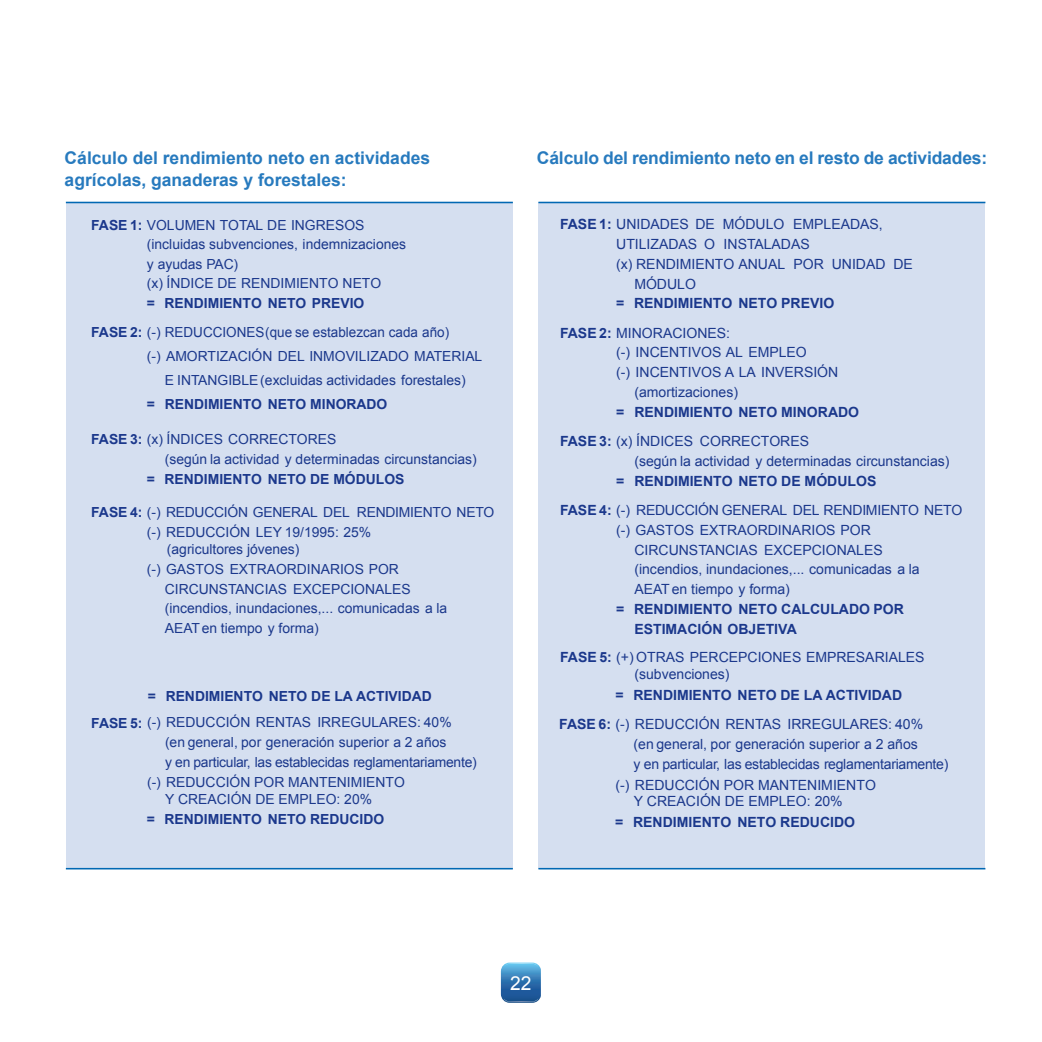
<style>
.page{position:relative;width:1042px;height:1042px;background:#fff}
.page>*{position:absolute;margin:0;border:0;box-sizing:border-box;transform-origin:0 0}
.t1{font:19.25px "Arial";color:#fff}
.titulillo_-_Copia{font:700 17.5px/22.1px "Arial";color:#277abe}
.t2{font:14px/16.4px "Arial";color:#1b388c}
.t3{font:700 14px "Arial";color:#1b388c}
.t4{font:14px/19.8px "Arial";letter-spacing:-.02em;color:#1b388c}
.t5{font:13.83px/19.6px "Arial";color:#1b388c}
.t6{font:13.83px/19.6px "Arial";letter-spacing:-.02em;color:#1b388c}
.t7{font:700 13.83px/25.9px "Arial";color:#1b388c}
.s1{font-weight:700}
.s2{font-weight:400}
</style>
<div class="page">
<svg style="left:501px;top:962px;width:40px;height:41px;background:#4283ba"></svg>
<img style="left:504px;top:999px;width:34px;height:3px">
<div style="left:66px;top:202px;width:447px;height:666px;background:#d5dff0"></div>
<hr style="left:66px;top:202px;width:447px;height:1px;background:#0168b3">
<hr style="left:66px;top:868px;width:447px;height:1px;background:#0168b3">
<div style="left:538px;top:202px;width:447px;height:666px;background:#d5dff0"></div>
<hr style="left:538px;top:202px;width:447px;height:1px;background:#0168b3">
<hr style="left:538px;top:868px;width:447px;height:1px;background:#0168b3">
<p class="titulillo_-_Copia" style="left:65px;top:147px;width:367px">Cálculo del rendimiento neto en actividades agrícolas, ganaderas y forestales:</p>
<p class="titulillo_-_Copia" style="left:537px;top:147px;width:452px">Cálculo del rendimiento neto en el resto de actividades:</p>
<p class="t5" style="left:147px;top:215px;width:261px;text-indent:-56px"><span class="s1">FASE 1:</span> VOLUMEN TOTAL DE INGRESOS (incluidas subvenciones, indemnizaciones y ayudas PAC)<br>(x) ÍNDICE DE RENDIMIENTO NETO<br><span class="s1">= RENDIMIENTO NETO PREVIO</span></p>
<p class="t5" style="left:91px;top:322px;width:359px"><span class="s1">FASE 2:</span> (-) REDUCCIONES(que se establezcan cada año)</p>
<p class="t5" style="left:147px;top:347px;width:337px">(-) AMORTIZACIÓN DEL INMOVILIZADO MATERIAL</p>
<p class="t5" style="left:165px;top:371px;width:302px">E INTANGIBLE(excluidas actividades forestales)</p>
<p class="t7" style="left:147px;top:392px;width:242px">= RENDIMIENTO NETO MINORADO</p>
<p class="t5" style="left:91px;top:430px;width:246px"><span class="s1">FASE 3:</span> (x) ÍNDICES CORRECTORES</p>
<p class="t5" style="left:165px;top:449px;width:313px">(según la actividad y determinadas circunstancias)</p>
<p class="t7" style="left:147px;top:466px;width:259px">= RENDIMIENTO NETO DE MÓDULOS</p>
<p class="t6" style="left:147px;top:502px;width:349px;text-indent:-56px"><span class="s1">FASE 4:</span> (-) REDUCCIÓN GENERAL DEL RENDIMIENTO NETO (-) REDUCCIÓN LEY 19/1995: 25%</p>
<p class="t5" style="left:167px;top:540px;width:134px">(agricultores jóvenes)</p>
<p class="t5" style="left:165px;top:559px;width:284px;text-indent:-18px">(-) GASTOS EXTRAORDINARIOS POR CIRCUNSTANCIAS EXCEPCIONALES (incendios, inundaciones,... comunicadas a la AEATen tiempo y forma)</p>
<p class="t7" style="left:91px;top:684px;width:362px;text-indent:57px">= RENDIMIENTO NETO DE LA ACTIVIDAD<br>FASE 5: <span class="s2">(-) REDUCCIÓN RENTAS IRREGULARES: 40%</span></p>
<p class="t2" style="left:560px;top:216px;width:324px"><span class="s1">FASE 1:</span> UNIDADES DE MÓDULO EMPLEADAS,</p>
<p class="t2" style="left:616px;top:236px;width:195px">UTILIZADAS O INSTALADAS</p>
<p class="t2" style="left:616px;top:256px;width:298px">(x) RENDIMIENTO ANUAL POR UNIDAD DE</p>
<p class="t2" style="left:634px;top:276px;width:63px">MÓDULO</p>
<p class="t3" style="left:616px;top:294px;width:220px">= RENDIMIENTO NETO PREVIO</p>
<p class="t2" style="left:560px;top:325px;width:172px"><span class="s1">FASE 2:</span> MINORACIONES:</p>
<p class="t2" style="left:616px;top:344px;width:192px">(-) INCENTIVOS AL EMPLEO</p>
<p class="t2" style="left:616px;top:364px;width:224px">(-) INCENTIVOS A LA INVERSIÓN</p>
<p class="t2" style="left:634px;top:384px;width:105px">(amortizaciones)</p>
<p class="t3" style="left:616px;top:403px;width:244px">= RENDIMIENTO NETO MINORADO</p>
<p class="t2" style="left:560px;top:433px;width:251px"><span class="s1">FASE 3:</span> (x) ÍNDICES CORRECTORES</p>
<p class="t2" style="left:634px;top:453px;width:317px">(según la actividad y determinadas circunstancias)</p>
<p class="t3" style="left:616px;top:471px;width:262px">= RENDIMIENTO NETO DE MÓDULOS</p>
<p class="t4" style="left:560px;top:500px;width:404px"><span class="s1">FASE 4:</span> (-) REDUCCIÓN GENERAL DEL RENDIMIENTO NETO</p>
<p class="t2" style="left:616px;top:522px;width:256px">(-) GASTOS EXTRAORDINARIOS POR</p>
<p class="t2" style="left:634px;top:541px;width:250px">CIRCUNSTANCIAS EXCEPCIONALES</p>
<p class="t2" style="left:634px;top:561px;width:287px">(incendios, inundaciones,... comunicadas a la</p>
<p class="t2" style="left:634px;top:581px;width:157px">AEATen tiempo y forma)</p>
<p class="t3" style="left:616px;top:600px;width:289px">= RENDIMIENTO NETO CALCULADO POR</p>
<p class="t3" style="left:634px;top:620px;width:164px">ESTIMACIÓN OBJETIVA</p>
<p class="t2" style="left:634px;top:649px;width:292px;text-indent:-74px"><span class="s1">FASE 5:</span> (+) OTRAS PERCEPCIONES EMPRESARIALES (subvenciones)</p>
<p class="t3" style="left:615px;top:686px;width:288px">= RENDIMIENTO NETO DE LA ACTIVIDAD</p>
<p class="t2" style="left:559px;top:716px;width:365px"><span class="s1">FASE 6:</span> (-) REDUCCIÓN RENTAS IRREGULARES: 40%</p>
<p class="t6" style="left:165px;top:732px;width:313px">(en general, por generación superior a 2 años<br>y en particular, las establecidas reglamentariamente)</p>
<p class="t4" style="left:633px;top:734px;width:316px">(en general, por generación superior a 2 años<br>y en particular, las establecidas reglamentariamente)</p>
<p class="t5" style="left:165px;top:774px;width:241px;line-height:16.6px;text-indent:-18px">(-) REDUCCIÓN POR MANTENIMIENTO<br>Y CREACIÓN DE EMPLEO: 20%</p>
<p class="t2" style="left:634px;top:776px;width:244px;text-indent:-18px">(-) REDUCCIÓN POR MANTENIMIENTO<br>Y CREACIÓN DE EMPLEO: 20%</p>
<p class="t7" style="left:147px;top:806px;width:239px">= RENDIMIENTO NETO REDUCIDO</p>
<p class="t3" style="left:615px;top:812px;width:241px">= RENDIMIENTO NETO REDUCIDO</p>
<p class="t1" style="left:510px;top:970px;width:23px">22</p>
</div>
